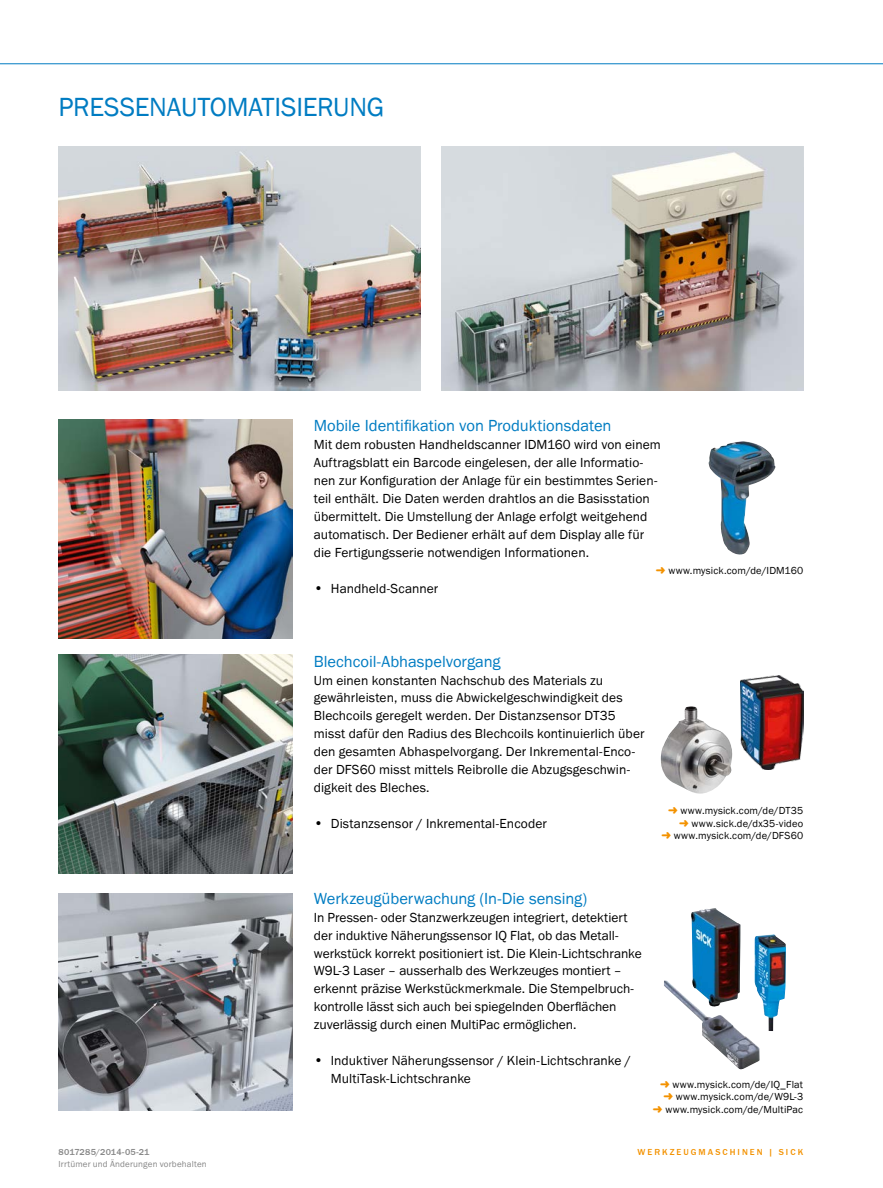
<style>
.page{position:relative;width:883px;height:1188px;background:#fff}
.page>*{position:absolute;margin:0;border:0;box-sizing:border-box;transform-origin:0 0}
.t1{font:27px "SICK Franklin";letter-spacing:-.01em;color:#007cc2}
.t2{font:16.5px "SICK Franklin";color:#007cc2}
.t3{font:13.5px/17.9px "SICK Franklin";letter-spacing:.005em;color:#000}
.t4{font:10.5px/12.6px "SICK Franklin";letter-spacing:.015em;color:#000;text-align:right}
.t5{font:9px "SICK Franklin";letter-spacing:.02em;color:#878787}
.t6{font:500 9px "SICK Franklin";letter-spacing:.225em;color:#f39200}
.t7{font:500 9px "SICK Franklin";letter-spacing:.02em;color:#878787}
.s1{font-size:14.25px}
</style>
<div class="page">
<img style="left:58px;top:419px;width:234px;height:219px">
<img style="left:58px;top:655px;width:234px;height:219px">
<img style="left:58px;top:894px;width:234px;height:217px">
<img style="left:58px;top:146px;width:362px;height:245px">
<img style="left:441px;top:146px;width:362px;height:245px">
<hr style="left:0;top:63px;width:882px;height:1px;background:#007cc2">
<img style="left:708px;top:441px;width:67px;height:114px">
<img style="left:660px;top:706px;width:73px;height:88px">
<img style="left:740px;top:676px;width:63px;height:93px">
<img style="left:664px;top:981px;width:95px;height:88px">
<img style="left:754px;top:934px;width:31px;height:97px">
<img style="left:690px;top:908px;width:50px;height:99px">
<h1 class="t1" style="left:58px;top:90px;width:31px">PRESSENAU</h1>
<h1 class="t1" style="left:197px;top:90px;width:122px">TOMATISIERUNG</h1>
<p class="t2" style="left:314px;top:416px;width:299px">Mobile Identifikation von Produktionsdaten</p>
<p class="t3" style="left:314px;top:436px;width:348px">M it dem robusten Handheldscanner IDM160 wird von einem Auftragsblatt ein Barcode eingelesen, der alle Informatio&shy;nen zur Konfiguration der Anlage für ein bestimmtes Serien&shy;teil enthält. Die Daten werden drahtlos an die Basisstation übermittelt. Die Umstellung der Anlage erfolgt weitgehend automatisch. Der Bediener erhält auf dem Display alle für die Fertigungsserie notwendigen Informationen.</p>
<p class="t3" style="left:314px;top:579px;width:126px"><span class="s1">•</span> Handheld-Scanner</p>
<p class="t4" style="left:668px;top:564px;width:136px">www.mysick.com/de/IDM160</p>
<p class="t2" style="left:314px;top:651px;width:188px">Blechcoil-Abhaspelvorgang</p>
<p class="t3" style="left:314px;top:671px;width:332px">Um einen konstanten Nachschub des Materials zu gewährleisten, muss die Abwickelgeschwindigkeit des Blechcoils geregelt werden. Der Distanzsensor DT35 misst dafür den Radius des Blechcoils kontinuierlich über den gesamten Abhaspelvorgang. Der Inkremental-Enco&shy;der DFS60 misst mittels Reibrolle die Abzugsgeschwin&shy;digkeit des Bleches.</p>
<p class="t3" style="left:314px;top:815px;width:234px"><span class="s1">•</span> Distanzsensor / Inkremental-Encoder</p>
<p class="t4" style="left:673px;top:804px;width:131px">www.mysick.com/de/DT35 www.sick.de/dx35-video www.mysick.com/de/DFS60</p>
<p class="t2" style="left:314px;top:888px;width:275px">Werkzeugüberwachung (In-Die sensing)</p>
<p class="t3" style="left:314px;top:909px;width:329px">In Pressen- oder Stanzwerkzeugen integriert, detektiert der induktive Näherungssensor IQ Flat, ob das Metall&shy;werkstück korrekt positioniert ist. Die Klein-Lichtschranke W9L-3 Laser – ausserhalb des Werkzeuges montiert – erkennt präzise Werkstückmerkmale. Die Stempelbruch&shy;kontrolle lässt sich auch bei spiegelnden Oberflächen zuverlässig durch einen M ultiPac ermöglichen.</p>
<p class="t3" style="left:331px;top:1052px;width:301px;text-indent:-17px"><span class="s1">•</span> Induktiver Näherungssensor / Klein-Lichtschranke /<br>M ultiTask-Lichtschranke</p>
<p class="t4" style="left:665px;top:1078px;width:139px">www.mysick.com/de/IQ_Flat www.mysick.com/de/W9L-3 www.mysick.com/de/M ultiPac</p>
<p class="t7" style="left:58px;top:1146px;width:92px">8017285/2014-05-21</p>
<p class="t6" style="left:637px;top:1146px;width:167px">WERKZEUGMASCHINEN | SICK</p>
<p class="t5" style="left:58px;top:1159px;width:150px">Irrtümer und Änderungen vorbehalten</p>
</div>
